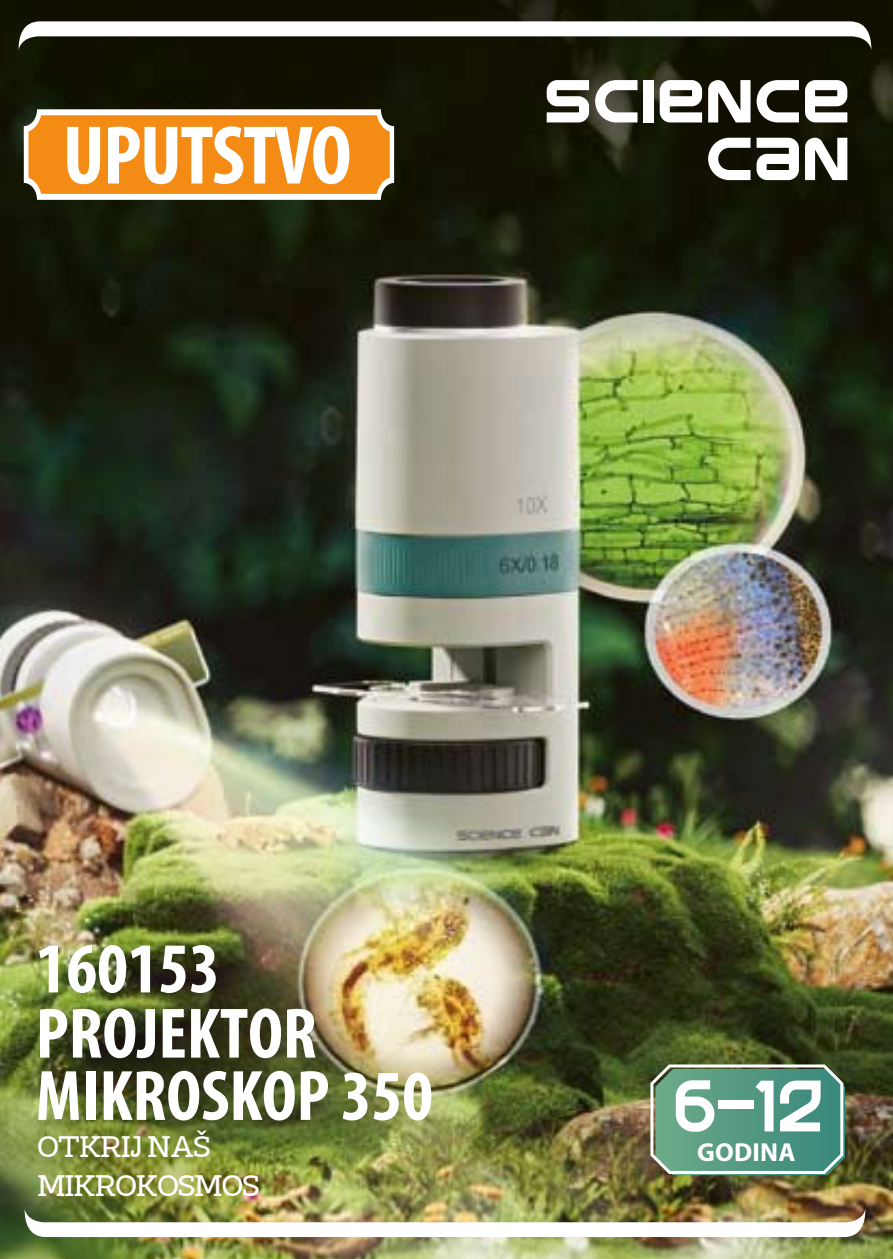
<style>
.page{position:relative;width:893px;height:1259px;background:#fff}
.page>*{position:absolute;margin:0;border:0;box-sizing:border-box;transform-origin:0 0}
.t1{font:700 condensed 84px "Myriad Pro";letter-spacing:-.02em;color:#fff}
.t2{font:700 condensed 72px/127.5px "Myriad Pro";color:#fff}
.t3{font:26.1px/38.4px "Pamuci";letter-spacing:.01em;color:#fff}
.t4{font:700 26.1px "Myriad Pro";letter-spacing:.01em;color:#fff}
</style>
<div class="page">
<img style="left:0;top:0;width:893px;height:1259px">
<svg style="left:547px;top:80px;width:42px;height:42px"></svg>
<svg style="left:595px;top:80px;width:42px;height:42px"></svg>
<div style="left:644px;top:80px;width:10px;height:42px;background:#fff"></div>
<svg style="left:660px;top:80px;width:42px;height:42px"></svg>
<svg style="left:708px;top:80px;width:42px;height:42px"></svg>
<svg style="left:805px;top:138px;width:42px;height:42px"></svg>
<svg style="left:757px;top:80px;width:42px;height:42px"></svg>
<svg style="left:805px;top:80px;width:42px;height:42px"></svg>
<svg style="left:708px;top:138px;width:42px;height:42px"></svg>
<svg style="left:757px;top:138px;width:42px;height:42px"></svg>
<svg style="left:24px;top:109px;width:370px;height:91px"></svg>
<svg style="left:650px;top:1064px;width:195px;height:111px"></svg>
<svg style="left:19px;top:21px;width:852px;height:29px"></svg>
<img style="left:25px;top:1209px;width:840px;height:28px">
<p class="t1" style="left:63px;top:105px;width:290px">UPUTSTVO</p>
<p class="t2" style="left:36px;top:904px;width:399px">160153<br>MIKROSKOP 350</p>
<p class="t3" style="left:38px;top:1129px;width:223px">OTKRIJ NAŠ<br>MIKROKOSMOS</p>
<p class="t2" style="left:36px;top:969px;width:282px">PROJEKTOR</p>
<p class="t4" style="left:697px;top:1136px;width:100px">GODINA</p>
</div>
